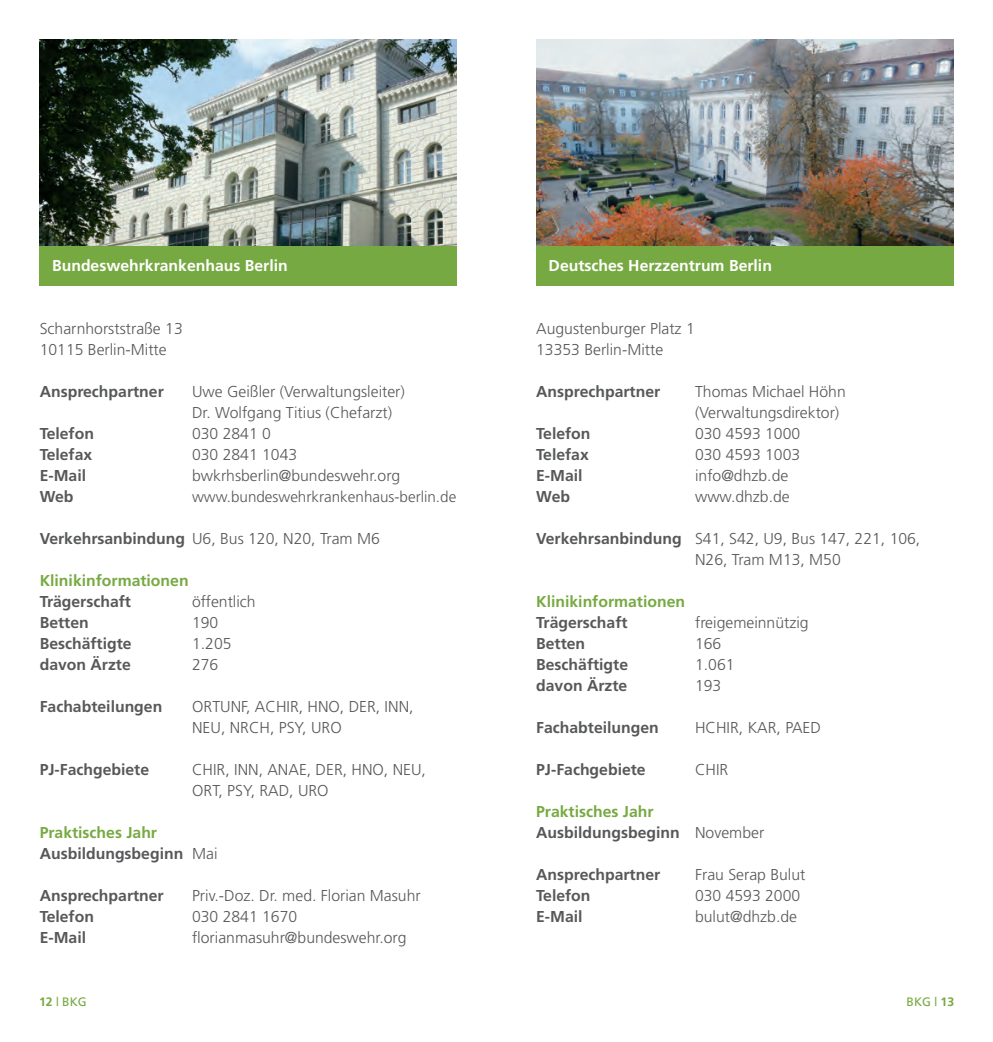
<style>
.page{position:relative;width:993px;height:1042px;background:#fff}
.page>*{position:absolute;margin:0;border:0;box-sizing:border-box;transform-origin:0 0}
.t1{font:300 15.75px/21px "Frutiger";color:#57585a}
.t2{font:700 15.75px/21px "Frutiger";color:#57585a}
.t3{font:700 15.75px "Frutiger";color:#fff}
.t4{font:700 15.75px "Frutiger";color:#77a942}
.t5{font:300 15.22px "Frutiger";color:#57585a}
.t6{font:12.25px "Frutiger";color:#77a942}
.s1{font-weight:700}
.s2{color:#77a942}
.s3{font-weight:300}
</style>
<div class="page">
<img style="left:536px;top:40px;width:416px;height:206px">
<div style="left:536px;top:246px;width:416px;height:40px;background:#77a942"></div>
<img style="left:40px;top:40px;width:416px;height:206px">
<div style="left:40px;top:246px;width:416px;height:40px;background:#77a942"></div>
<p class="t3" style="left:52px;top:256px;width:237px">Bundeswehrkrankenhaus Berlin</p>
<p class="t1" style="left:40px;top:318px;width:144px">Scharnhorststraße 13<br>10115 Berlin-Mitte</p>
<p class="t2" style="left:40px;top:381px;width:125px">Ansprechpartner</p>
<p class="t1" style="left:192px;top:381px;width:214px">Uwe Geißler (Verwaltungsleiter)<br>Dr. Wolfgang Titius (Chefarzt)</p>
<p class="t2" style="left:40px;top:423px;width:56px">Telefon</p>
<p class="t1" style="left:192px;top:423px;width:80px">030 2841 0</p>
<p class="t2" style="left:40px;top:444px;width:54px">Telefax</p>
<p class="t1" style="left:192px;top:444px;width:107px">030 2841 1043</p>
<p class="t2" style="left:40px;top:465px;width:48px">E-Mail</p>
<p class="t1" style="left:192px;top:465px;width:210px">bwkrhsberlin@bundeswehr.org</p>
<p class="t2" style="left:40px;top:486px;width:35px">Web</p>
<p class="t5" style="left:192px;top:488px;width:265px">www.bundeswehrkrankenhaus-berlin.de</p>
<p class="t1" style="left:40px;top:528px;width:341px"><span class="s1">Verkehrsanbindung</span> U6, Bus 120, N20, Tram M6</p>
<p class="t4" style="left:40px;top:571px;width:150px">Klinikinformationen</p>
<p class="t2" style="left:40px;top:591px;width:93px">Trägerschaft</p>
<p class="t1" style="left:192px;top:591px;width:65px">öffentlich</p>
<p class="t2" style="left:40px;top:612px;width:51px">Betten</p>
<p class="t1" style="left:192px;top:612px;width:28px">190</p>
<p class="t2" style="left:40px;top:633px;width:93px">Beschäftigte</p>
<p class="t1" style="left:192px;top:633px;width:41px">1.205</p>
<p class="t2" style="left:40px;top:654px;width:93px">davon Ärzte</p>
<p class="t1" style="left:192px;top:654px;width:28px">276</p>
<p class="t2" style="left:40px;top:696px;width:124px">Fachabteilungen</p>
<p class="t1" style="left:192px;top:696px;width:223px">ORTUNF, ACHIR, HNO, DER, INN,<br>NEU, NRCH, PSY, URO</p>
<p class="t2" style="left:40px;top:759px;width:111px">PJ-Fachgebiete</p>
<p class="t1" style="left:192px;top:759px;width:235px">CHIR, INN, ANAE, DER, HNO, NEU,<br>ORT, PSY, RAD, URO</p>
<p class="t2" style="left:40px;top:822px;width:179px"><span class="s2">Praktisches Jahr<br></span>Ausbildungsbeginn <span class="s3">Mai</span></p>
<p class="t2" style="left:40px;top:885px;width:125px">Ansprechpartner</p>
<p class="t1" style="left:192px;top:885px;width:230px">Priv.-Doz. Dr. med. Florian Masuhr</p>
<p class="t2" style="left:40px;top:906px;width:56px">Telefon</p>
<p class="t1" style="left:192px;top:906px;width:107px">030 2841 1670</p>
<p class="t2" style="left:40px;top:927px;width:48px">E-Mail</p>
<p class="t1" style="left:192px;top:927px;width:216px">florianmasuhr@bundeswehr.org</p>
<p class="t3" style="left:548px;top:256px;width:225px">Deutsches Herzzentrum Berlin</p>
<p class="t1" style="left:536px;top:318px;width:160px">Augustenburger Platz 1<br>13353 Berlin-Mitte</p>
<p class="t2" style="left:536px;top:381px;width:125px">Ansprechpartner</p>
<p class="t1" style="left:694px;top:381px;width:152px">Thomas Michael Höhn (Verwaltungsdirektor)</p>
<p class="t2" style="left:536px;top:423px;width:56px">Telefon</p>
<p class="t1" style="left:694px;top:423px;width:107px">030 4593 1000</p>
<p class="t2" style="left:536px;top:444px;width:54px">Telefax</p>
<p class="t1" style="left:694px;top:444px;width:107px">030 4593 1003</p>
<p class="t2" style="left:536px;top:465px;width:48px">E-Mail</p>
<p class="t1" style="left:694px;top:465px;width:95px">info@dhzb.de</p>
<p class="t2" style="left:536px;top:486px;width:35px">Web</p>
<p class="t1" style="left:694px;top:486px;width:96px">www.dhzb.de</p>
<p class="t1" style="left:694px;top:528px;width:227px;text-indent:-159px"><span class="s1">Verkehrsanbindung</span> S41, S42, U9, Bus 147, 221, 106,<br>N26, Tram M13, M50</p>
<p class="t4" style="left:536px;top:592px;width:150px">Klinikinformationen</p>
<p class="t2" style="left:536px;top:612px;width:93px">Trägerschaft</p>
<p class="t1" style="left:694px;top:612px;width:115px">freigemeinnützig</p>
<p class="t2" style="left:536px;top:633px;width:51px">Betten</p>
<p class="t1" style="left:694px;top:633px;width:28px">166</p>
<p class="t2" style="left:536px;top:654px;width:93px">Beschäftigte</p>
<p class="t1" style="left:694px;top:654px;width:41px">1.061</p>
<p class="t2" style="left:536px;top:675px;width:93px">davon Ärzte</p>
<p class="t1" style="left:694px;top:675px;width:28px">193</p>
<p class="t2" style="left:536px;top:717px;width:124px">Fachabteilungen</p>
<p class="t1" style="left:694px;top:717px;width:127px">HCHIR, KAR, PAED</p>
<p class="t2" style="left:536px;top:759px;width:111px">PJ-Fachgebiete</p>
<p class="t1" style="left:694px;top:759px;width:35px">CHIR</p>
<p class="t2" style="left:536px;top:801px;width:229px"><span class="s2">Praktisches Jahr<br></span>Ausbildungsbeginn <span class="s3">November</span></p>
<p class="t2" style="left:536px;top:864px;width:125px">Ansprechpartner</p>
<p class="t1" style="left:694px;top:864px;width:112px">Frau Serap Bulut</p>
<p class="t2" style="left:536px;top:885px;width:56px">Telefon</p>
<p class="t1" style="left:694px;top:885px;width:107px">030 4593 2000</p>
<p class="t2" style="left:536px;top:906px;width:48px">E-Mail</p>
<p class="t1" style="left:694px;top:906px;width:103px">bulut@dhzb.de</p>
<p class="t6" style="left:39px;top:994px;width:49px"><span class="s1">12</span> | BKG</p>
<p class="t6" style="left:906px;top:994px;width:49px">BKG | <span class="s1">13</span></p>
</div>
